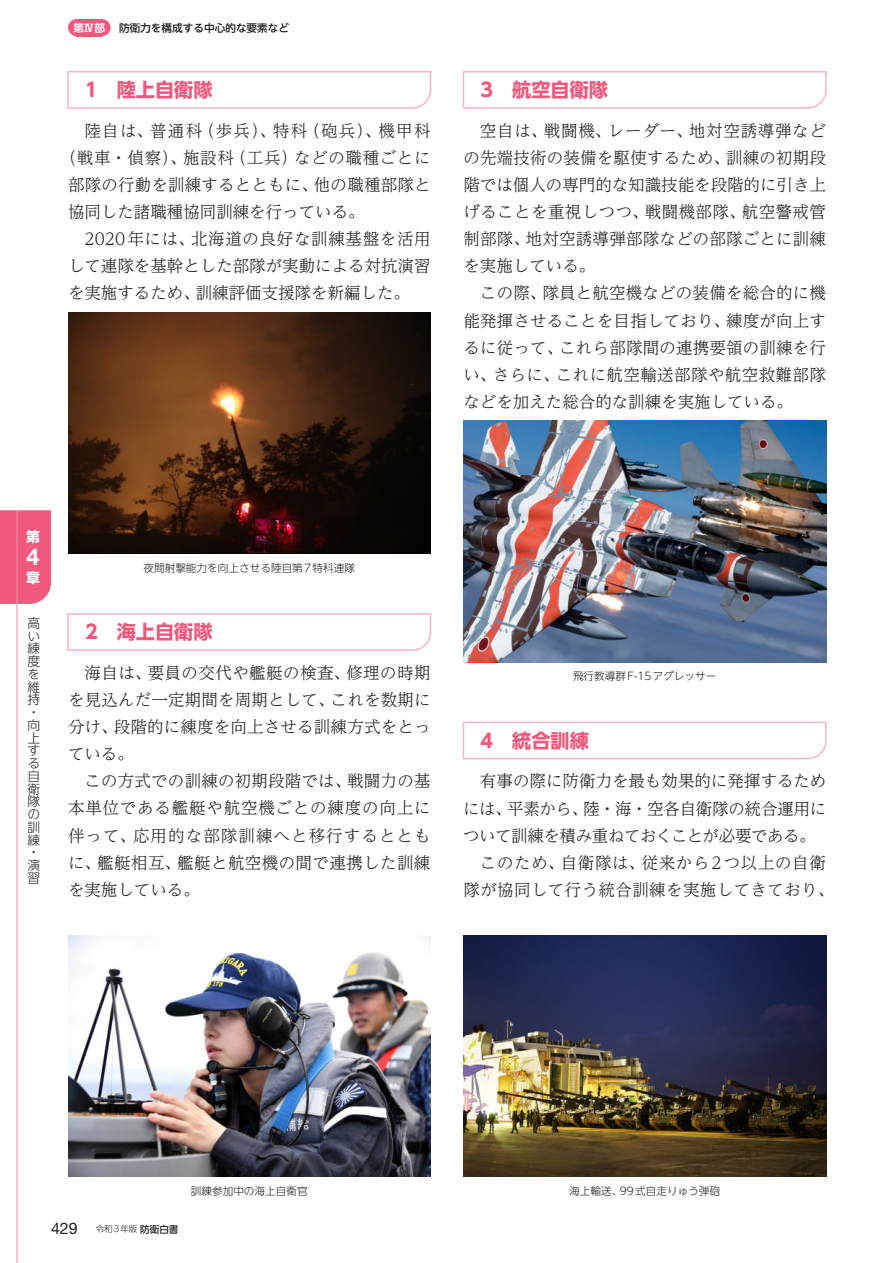
<style>
.page{position:relative;width:893px;height:1263px;background:#fff}
.page>*{position:absolute;margin:0;border:0;box-sizing:border-box;transform-origin:0 0}
.t1{font:700 23.4px "Helvetica Neue LT Std";color:#fff}
.t2{font:700 19.2px "UD Shin Go NT Pr 6 N";color:#f0597c}
.t3{font:300 16.5px/27.2px "UD Reimin Pr 6 N";letter-spacing:.01em;color:#231f20;text-align:justify}
.t4{font:300 16.5px "UD Reimin Pr 6 N";letter-spacing:.04em;color:#231f20}
.t5{font:300 16.5px "UD Reimin Pr 6 N";letter-spacing:-.015em;color:#231f20}
.t6{font:300 16.5px "UD Reimin Pr 6 N";letter-spacing:.08em;color:#231f20}
.t7{font:300 16.5px "UD Reimin Pr 6 N";letter-spacing:-.025em;color:#231f20}
.t8{font:700 13.8px "UD Shin Go NT Pr 6 N";color:#fff}
.t9{font:300 12.75px/12.8px "UD Shin Go NT Pr 6 N";color:#231f20}
.t10{font:300 10.65px "UD Shin Go NT Pr 6 N";color:#231f20}
.t11{font:500 10.65px "UD Shin Go NT Pr 6 N";color:#231f20}
.t12{font:700 10.65px "UD Shin Go NT Pr 6 N De";color:#fff}
.t13{font:300 8.55px "UD Shin Go NT Pr 6 N";letter-spacing:.065em;color:#231f20}
.s1{font-family:"Helvetica Neue LT Std";font-weight:400;font-size:15.9px}
.s2{font-weight:500;font-size:9.6px}
</style>
<div class="page">
<svg style="left:67px;top:71px;width:365px;height:38px"></svg>
<svg style="left:67px;top:613px;width:365px;height:38px"></svg>
<img style="left:68px;top:312px;width:363px;height:242px">
<svg style="left:462px;top:71px;width:365px;height:38px"></svg>
<svg style="left:462px;top:721px;width:365px;height:39px"></svg>
<img style="left:463px;top:420px;width:363px;height:242px">
<img style="left:463px;top:935px;width:363px;height:242px">
<img style="left:68px;top:935px;width:363px;height:242px">
<div style="left:0;top:510px;width:51px;height:94px;background:#f0597c"></div>
<hr style="left:16px;top:510px;width:2px;height:753px;background:#f490ac">
<div style="left:77px;top:19px;width:25px;height:17px;background:#f0597c"></div>
<div style="left:68px;top:19px;width:17px;height:17px;background:#f0597c;border-radius:50%"></div>
<div style="left:94px;top:19px;width:17px;height:17px;background:#f0597c;border-radius:50%"></div>
<p class="t12" style="left:73px;top:19px;width:33px">第Ⅳ部</p>
<p class="t11" style="left:119px;top:19px;width:172px">防衛力を構成する中心的な要素など</p>
<p class="t2" style="left:85px;top:74px;width:129px">1　陸上自衛隊</p>
<p class="t6" style="left:85px;top:117px;width:347px">陸自は、普通科（歩兵）、特科（砲兵）、機甲科</p>
<p class="t4" style="left:60px;top:144px;width:372px">（戦車・偵察）、施設科（工兵）などの職種ごとに</p>
<p class="t3" style="left:68px;top:171px;width:364px">部隊の行動を訓練するとともに、他の職種部隊と</p>
<p class="t3" style="left:68px;top:198px;width:298px">協同した諸職種協同訓練を行っている。</p>
<p class="t4" style="left:85px;top:226px;width:348px">2020年には、北海道の良好な訓練基盤を活用</p>
<p class="t3" style="left:68px;top:252px;width:364px">して連隊を基幹とした部隊が実動による対抗演習</p>
<p class="t3" style="left:68px;top:279px;width:343px">を実施するため、訓練評価支援隊を新編した。</p>
<p class="t2" style="left:480px;top:74px;width:129px">3　航空自衛隊</p>
<p class="t3" style="left:463px;top:116px;width:364px;text-indent:16px">空自は、戦闘機、レーダー、地対空誘導弾などの先端技術の装備を駆使するため、訓練の初期段階では個人の専門的な知識技能を段階的に引き上げることを重視しつつ、戦闘機部隊、航空警戒管制部隊、地対空誘導弾部隊などの部隊ごとに訓練を実施している。</p>
<p class="t3" style="left:463px;top:279px;width:364px;text-indent:16px">この際、隊員と航空機などの装備を総合的に機能発揮させることを目指しており、練度が向上するに従って、これら部隊間の連携要領の訓練を行い、さらに、これに航空輸送部隊や航空救難部隊などを加えた総合的な訓練を実施している。</p>
<p class="t8" style="left:26px;top:525px;width:15px">第</p>
<h1 class="t1" style="left:26px;top:542px;width:14px">4</h1>
<p class="t8" style="left:26px;top:566px;width:15px">章</p>
<p class="t9" style="left:28px;top:616px;width:14px">高い練度を維持・向上する自衛隊の訓練・演習</p>
<p class="t10" style="left:143px;top:559px;width:213px">夜間射撃能力を向上させる陸自第7特科連隊</p>
<p class="t2" style="left:85px;top:616px;width:129px">2　海上自衛隊</p>
<p class="t3" style="left:68px;top:658px;width:364px;text-indent:16px">海自は、要員の交代や艦艇の検査、修理の時期を見込んだ一定期間を周期として、これを数期に分け、段階的に練度を向上させる訓練方式をとっている。</p>
<p class="t3" style="left:68px;top:767px;width:364px;text-indent:16px">この方式での訓練の初期段階では、戦闘力の基本単位である艦艇や航空機ごとの練度の向上に伴って、応用的な部隊訓練へと移行するとともに、艦艇相互、艦艇と航空機の間で連携した訓練を実施している。</p>
<p class="t10" style="left:573px;top:667px;width:145px">飛行教導群F-15アグレッサー</p>
<p class="t2" style="left:480px;top:725px;width:110px">4　統合訓練</p>
<p class="t3" style="left:480px;top:767px;width:348px">有事の際に防衛力を最も効果的に発揮するため</p>
<p class="t5" style="left:463px;top:795px;width:365px">には、平素から、陸・海・空各自衛隊の統合運用に</p>
<p class="t7" style="left:463px;top:822px;width:354px">ついて訓練を積み重ねておくことが必要である。</p>
<p class="t4" style="left:480px;top:849px;width:347px">このため、自衛隊は、従来から2つ以上の自衛</p>
<p class="t3" style="left:463px;top:875px;width:372px">隊が協同して行う統合訓練を実施してきており、</p>
<p class="t13" style="left:51px;top:1222px;width:129px"><span class="s1">429</span> 令和3年版 <span class="s2">防衛白書</span></p>
<p class="t10" style="left:191px;top:1182px;width:118px">訓練参加中の海上自衛官</p>
<p class="t10" style="left:569px;top:1182px;width:152px">海上輸送、99式自走りゅう弾砲</p>
</div>
